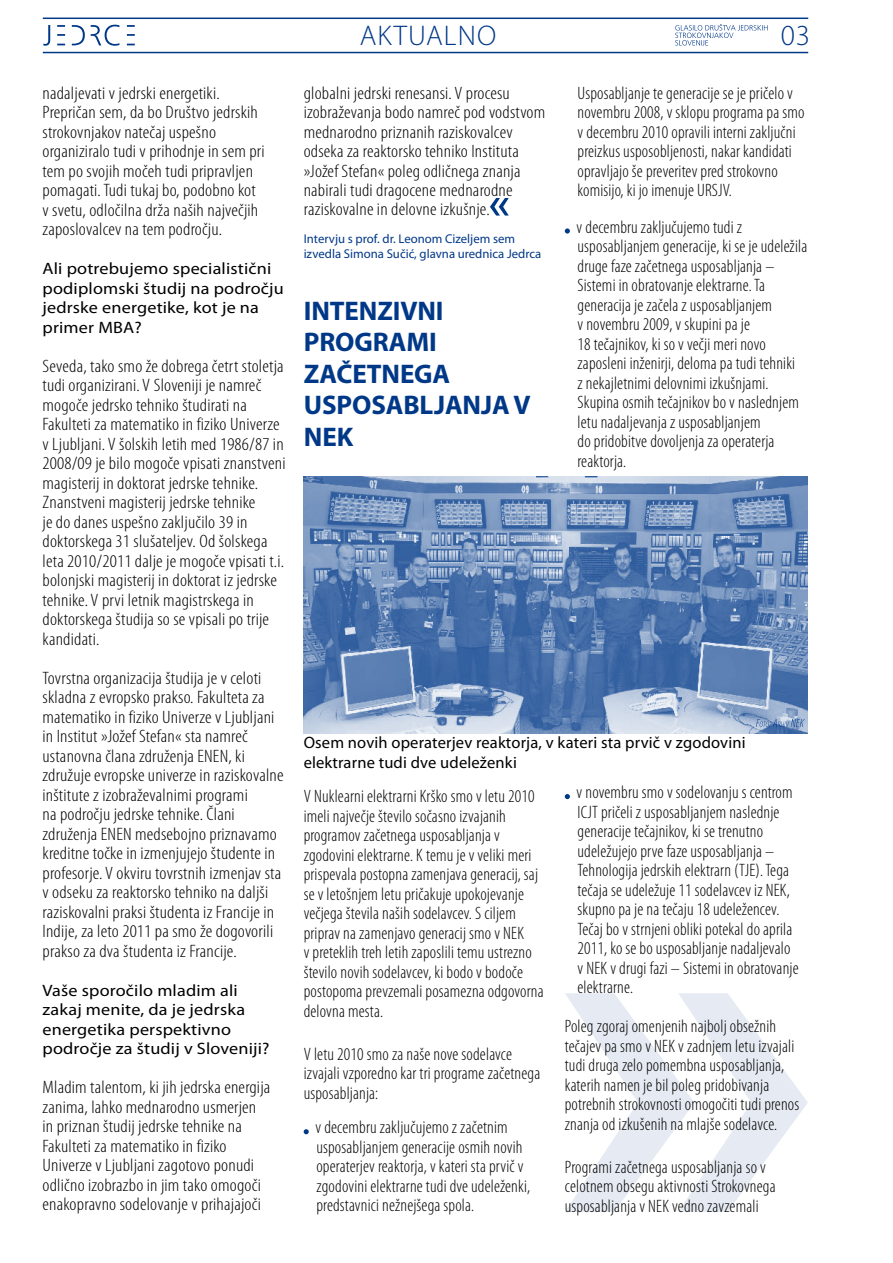
<style>
.page{position:relative;width:893px;height:1263px;background:#fff}
.page>*{position:absolute;margin:0;border:0;box-sizing:border-box;transform-origin:0 0}
.t1{font:300 29.25px "Myriad Pro";color:#003888}
.t2{font:300 28.5px "Myriad Pro";color:#003888}
.t3{font:700 27px/31.5px "Myriad Pro";letter-spacing:-.005em;color:#003888}
.t4{font:300 condensed 18px/19.5px "Myriad Pro";letter-spacing:.01em;color:#000}
.t5{font:300 condensed 18px/19.5px "Myriad Pro";letter-spacing:.01em;color:#000;scale:1.1 1}
.t6{font:16.5px/19.5px "Myriad Pro";letter-spacing:.01em;color:#000;scale:1.1 1}
.t7{font:16.5px/19.5px "Myriad Pro";letter-spacing:.01em;color:#000}
.t8{font:12.75px/15px "Myriad Pro";color:#003888}
</style>
<div class="page">
<svg style="left:565px;top:993px;width:243px;height:219px"></svg>
<svg style="left:490px;top:198px;width:19px;height:18px"></svg>
<svg style="left:304px;top:1129px;width:5px;height:5px"></svg>
<svg style="left:565px;top:228px;width:5px;height:6px"></svg>
<svg style="left:565px;top:794px;width:5px;height:5px"></svg>
<svg style="left:127px;top:25px;width:8px;height:2px"></svg>
<svg style="left:127px;top:34px;width:8px;height:2px"></svg>
<svg style="left:72px;top:25px;width:13px;height:20px"></svg>
<svg style="left:57px;top:25px;width:8px;height:2px"></svg>
<svg style="left:57px;top:34px;width:8px;height:2px"></svg>
<svg style="left:43px;top:25px;width:7px;height:21px"></svg>
<svg style="left:91px;top:25px;width:29px;height:21px"></svg>
<hr style="left:43px;top:18px;width:765px;height:1px;background:#003888">
<hr style="left:43px;top:52px;width:765px;height:1px;background:#003888">
<svg style="left:675px;top:24px;width:92px;height:22px"></svg>
<img style="left:304px;top:476px;width:504px;height:257px">
<svg style="left:756px;top:719px;width:49px;height:8px"></svg>
<p class="t5" style="left:43px;top:83px;width:203px">nadaljevati v jedrski energetiki.<br>Prepričan sem, da bo Društvo jedrskih strokovnjakov natečaj uspešno organiziralo tudi v prihodnje in sem pri tem po svojih močeh tudi pripravljen pomagati. Tudi tukaj bo, podobno kot v svetu, odločilna drža naših največjih zaposlovalcev na tem področju.</p>
<p class="t6" style="left:43px;top:258px;width:221px">Ali potrebujemo specialistični podiplomski študij na področju jedrske energetike, kot je na primer MBA?</p>
<p class="t5" style="left:43px;top:356px;width:223px">Seveda, tako smo že dobrega četrt stoletja tudi organizirani. V Sloveniji je namreč mogoče jedrsko tehniko študirati na Fakulteti za matematiko in fiziko Univerze v Ljubljani. V šolskih letih med 1986/87 in 2008/09 je bilo mogoče vpisati znanstveni magisterij in doktorat jedrske tehnike.<br>Znanstveni magisterij jedrske tehnike<br>je do danes uspešno zaključilo 39 in doktorskega 31 slušateljev. Od šolskega leta 2010/2011 dalje je mogoče vpisati t.i. bolonjski magisterij in doktorat iz jedrske tehnike. V prvi letnik magistrskega in doktorskega študija so se vpisali po trije kandidati.</p>
<p class="t5" style="left:43px;top:668px;width:221px">Tovrstna organizacija študija je v celoti skladna z evropsko prakso. Fakulteta za matematiko in fiziko Univerze v Ljubljani in Institut »Jožef Stefan« sta namreč ustanovna člana združenja ENEN, ki združuje evropske univerze in raziskovalne inštitute z izobraževalnimi programi<br>na področju jedrske tehnike. Člani združenja ENEN medsebojno priznavamo kreditne točke in izmenjujejo študente in profesorje. V okviru tovrstnih izmenjav sta v odseku za reaktorsko tehniko na daljši raziskovalni praksi študenta iz Francije in Indije, za leto 2011 pa smo že dogovorili prakso za dva študenta iz Francije.</p>
<p class="t6" style="left:43px;top:980px;width:208px">Vaše sporočilo mladim ali zakaj menite, da je jedrska energetika perspektivno področje za študij v Sloveniji?</p>
<p class="t5" style="left:43px;top:1078px;width:209px">Mladim talentom, ki jih jedrska energija zanima, lahko mednarodno usmerjen in priznan študij jedrske tehnike na Fakulteti za matematiko in fiziko Univerze v Ljubljani zagotovo ponudi odlično izobrazbo in jim tako omogoči enakopravno sodelovanje v prihajajoči</p>
<h2 class="t2" style="left:360px;top:20px;width:138px">AKTUALNO</h2>
<h1 class="t1" style="left:781px;top:20px;width:31px">03</h1>
<p class="t5" style="left:304px;top:83px;width:221px">globalni jedrski renesansi. V procesu izobraževanja bodo namreč pod vodstvom mednarodno priznanih raziskovalcev odseka za reaktorsko tehniko Instituta »Jožef Stefan« poleg odličnega znanja nabirali tudi dragocene mednarodne raziskovalne in delovne izkušnje.</p>
<p class="t8" style="left:304px;top:231px;width:239px">I ntervju s prof. dr. Leonom Cizeljem sem izvedla Simona Sučić, glavna urednica Jedrca</p>
<h3 class="t3" style="left:304px;top:294px;width:25px">INTEN</h3>
<h3 class="t3" style="left:377px;top:294px;width:29px">ZIVNI</h3>
<h3 class="t3" style="left:304px;top:326px;width:34px">PROGRA</h3>
<h3 class="t3" style="left:406px;top:326px;width:28px">MI</h3>
<h3 class="t3" style="left:304px;top:357px;width:66px">ZAČETNEGA<br>USPOSA</h3>
<h3 class="t3" style="left:403px;top:389px;width:47px">BLJANJA</h3>
<h3 class="t3" style="left:513px;top:389px;width:18px">V</h3>
<h3 class="t3" style="left:304px;top:420px;width:51px">NEK</h3>
<p class="t4" style="left:578px;top:83px;width:228px">Usposabljanje te generacije se je pričelo v novembru 2008, v sklopu programa pa smo v decembru 2010 opravili interni zaključni preizkus usposobljenosti, nakar kandidati opravljajo še preveritev pred strokovno komisijo, ki jo imenuje URSJV.</p>
<p class="t4" style="left:577px;top:217px;width:232px">v decembru zaključujemo tudi z usposabljanjem generacije, ki se je udeležila druge faze začetnega usposabljanja – Sistemi in obratovanje elektrarne. Ta generacija je začela z usposabljanjem<br>v novembru 2009, v skupini pa je<br>18 tečajnikov, ki so v večji meri novo zaposleni inženirji, deloma pa tudi tehniki<br>z nekajletnimi delovnimi izkušnjami.<br>Skupina osmih tečajnikov bo v naslednjem letu nadaljevanja z usposabljanjem<br>do pridobitve dovoljenja za operaterja reaktorja.</p>
<p class="t7" style="left:304px;top:732px;width:443px">Osem novih operaterjev reaktorja, v kateri sta prvič v zgodovini elektrarne tudi dve udeleženki</p>
<p class="t4" style="left:304px;top:787px;width:242px">V Nuklearni elektrarni Krško smo v letu 2010 imeli največje število sočasno izvajanih programov začetnega usposabljanja v zgodovini elektrarne. K temu je v veliki meri prispevala postopna zamenjava generacij, saj se v letošnjem letu pričakuje upokojevanje večjega števila naših sodelavcev. S ciljem priprav na zamenjavo generacij smo v NEK<br>v preteklih treh letih zaposlili temu ustrezno število novih sodelavcev, ki bodo v bodoče postopoma prevzemali posamezna odgovorna delovna mesta.</p>
<p class="t4" style="left:304px;top:1045px;width:238px">V letu 2010 smo za naše nove sodelavce izvajali vzporedno kar tri programe začetnega usposabljanja:</p>
<p class="t4" style="left:315px;top:1118px;width:216px">v decembru zaključujemo z začetnim usposabljanjem generacije osmih novih operaterjev reaktorja, v kateri sta prvič v zgodovini elektrarne tudi dve udeleženki, predstavnici nežnejšega spola.</p>
<p class="t4" style="left:577px;top:783px;width:223px">v novembru smo v sodelovanju s centrom ICJT pričeli z usposabljanjem naslednje generacije tečajnikov, ki se trenutno udeležujejo prve faze usposabljanja – Tehnologija jedrskih elektrarn (TJE). Tega tečaja se udeležuje 11 sodelavcev iz NEK, skupno pa je na tečaju 18 udeležencev.<br>Tečaj bo v strnjeni obliki potekal do aprila 2011, ko se bo usposabljanje nadaljevalo v NEK v drugi fazi – Sistemi in obratovanje elektrarne.</p>
<p class="t4" style="left:565px;top:1017px;width:236px">Poleg zgoraj omenjenih najbolj obsežnih tečajev pa smo v NEK v zadnjem letu izvajali tudi druga zelo pomembna usposabljanja, katerih namen je bil poleg pridobivanja potrebnih strokovnosti omogočiti tudi prenos znanja od izkušenih na mlajše sodelavce.</p>
<p class="t4" style="left:565px;top:1157px;width:212px">Programi začetnega usposabljanja so v celotnem obsegu aktivnosti Strokovnega usposabljanja v NEK vedno zavzemali</p>
</div>
